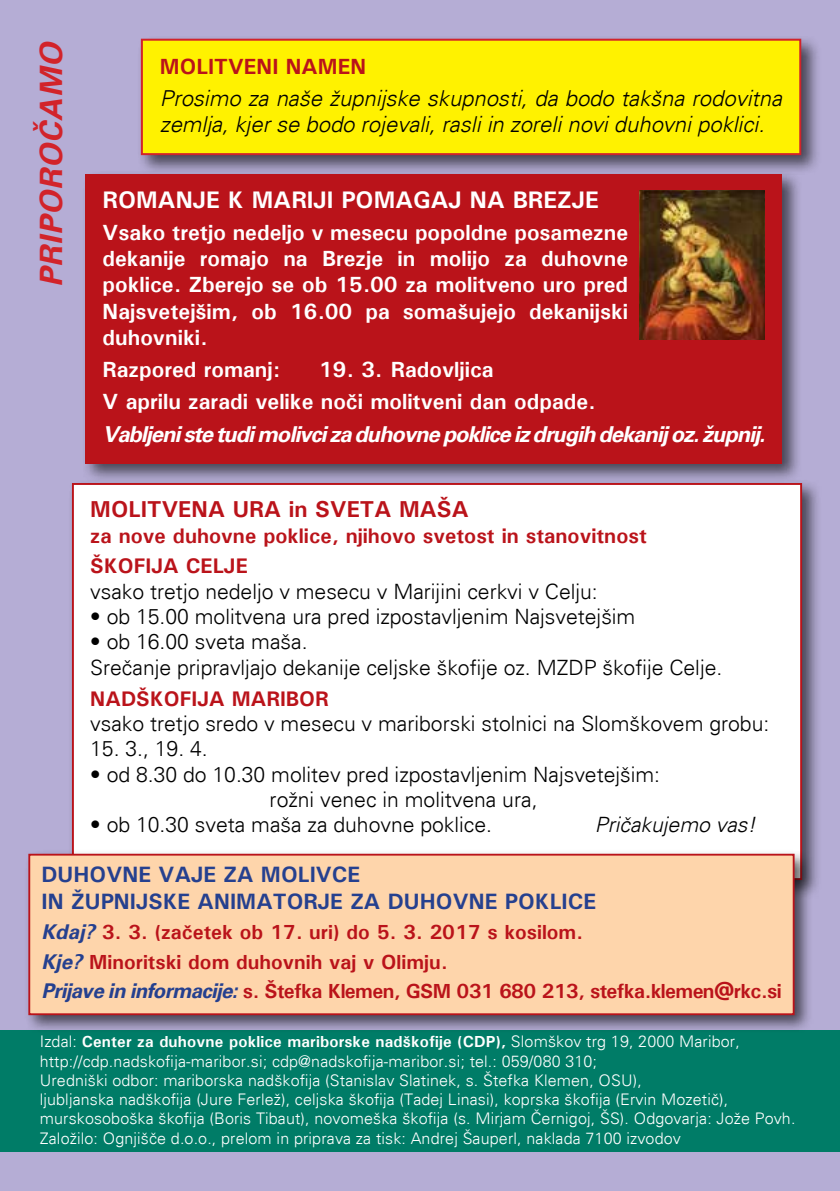
<style>
.page{position:relative;width:840px;height:1191px;background:#fff}
.page>*{position:absolute;margin:0;border:0;box-sizing:border-box;transform-origin:0 0}
.t1{font:italic 700 30.8px "Univers";color:#d2232a}
.t2{font:700 24px "Univers";color:#fff}
.t3{font:700 23px "Univers";color:#ba131a}
.t4{font:700 22.2px/26.8px "Univers";color:#25408f}
.t5{font:700 22px/26.4px "Univers";color:#fff;text-align:justify}
.t6{font:italic 300 22px/26.4px "Univers";color:#000}
.t7{font:italic 700 22px "Univers";letter-spacing:-.05em;color:#fff}
.t8{font:700 22px "Univers";color:#ba131a}
.t9{font:300 21.2px/25.4px "Univers";color:#000}
.t10{font:700 21.2px/30.8px "Univers";color:#ba131a}
.t11{font:italic 300 21.2px "Univers";color:#000}
.t12{font:700 20.4px/29.8px "Univers";color:#ba131a}
.t13{font:300 16px/19.2px "Univers";letter-spacing:.01em;color:#fff}
.s1{font-style:italic;color:#25408f}
.s2{font-weight:700}
</style>
<div class="page">
<div style="left:0;top:0;width:839px;height:1191px;background:#b5add5"></div>
<div style="left:0;top:1030px;width:839px;height:121px;background:#007c67"></div>
<div style="left:137px;top:35px;width:684px;height:140px;background:#000;opacity:.6"></div>
<div style="left:142px;top:40px;width:657px;height:114px;background:#fff200"></div>
<div style="left:141px;top:39px;width:659px;height:116px;border:2px solid #d2232a"></div>
<div style="left:82px;top:170px;width:720px;height:313px;background:#000;opacity:.6"></div>
<div style="left:85px;top:174px;width:696px;height:289px;background:#ba131a"></div>
<img style="left:639px;top:190px;width:125px;height:150px">
<div style="left:67px;top:478px;width:754px;height:422px;background:#000;opacity:.6"></div>
<div style="left:73px;top:484px;width:727px;height:395px;background:#fff"></div>
<div style="left:24px;top:849px;width:789px;height:185px;background:#000;opacity:.6"></div>
<div style="left:29px;top:854px;width:764px;height:160px;background:#fed5ab"></div>
<div style="left:28px;top:853px;width:766px;height:162px;border:2px solid #ba131a"></div>
<h1 class="t1" style="left:33px;top:287px;width:247px;rotate:-90deg">PRIPOROČAMO</h1>
<h3 class="t8" style="left:160px;top:52px;width:208px">MOLITVENI NAMEN</h3>
<h3 class="t6" style="left:160px;top:85px;width:623px">Prosimo za naše župnijske skupnosti, da bodo takšna rodovitna zemlja, kjer se bodo rojevali, rasli in zoreli novi duhovni poklici.</h3>
<h2 class="t2" style="left:102px;top:184px;width:497px">ROMANJE K MARIJI POMAGAJ NA BREZJE</h2>
<h3 class="t5" style="left:102px;top:218px;width:527px">Vsako tretjo nedeljo v mesecu popoldne posamezne dekanije romajo na Brezje in molijo za duhovne poklice. Zberejo se ob 15.00 za molitveno uro pred Najsvetejšim, ob 16.00 pa somašujejo dekanijski duhovniki.</h3>
<h3 class="t5" style="left:102px;top:356px;width:179px">Razpored romanj:</h3>
<h3 class="t5" style="left:102px;top:353px;width:494px;line-height:32px;text-indent:216px">19. 3. Radovljica<br>V aprilu zaradi velike noči molitveni dan odpade.</h3>
<h3 class="t7" style="left:102px;top:421px;width:663px">Vabljeni ste tudi molivci za duhovne poklice iz drugih dekanij oz. župnij.</h3>
<h3 class="t3" style="left:90px;top:494px;width:380px">MOLITVENA URA in SVETA MAŠA</h3>
<h3 class="t10" style="left:90px;top:519px;width:557px">za nove duhovne poklice, njihovo svetost in stanovitnost<br>ŠKOFIJA CELJE</h3>
<h3 class="t9" style="left:90px;top:578px;width:508px">vsako tretjo nedeljo v mesecu v Marijini cerkvi v Celju:</h3>
<h3 class="t9" style="left:90px;top:604px;width:546px">• ob 15.00 molitvena ura pred izpostavljenim Najsvetejšim</h3>
<h3 class="t9" style="left:90px;top:629px;width:633px">• ob 16.00 sveta maša.<br>Srečanje pripravljajo dekanije celjske škofije oz. MZDP škofije Celje.</h3>
<h3 class="t10" style="left:90px;top:682px;width:240px">NADŠKOFIJA MARIBOR</h3>
<h3 class="t9" style="left:90px;top:710px;width:680px">vsako tretjo sredo v mesecu v mariborski stolnici na Slomškovem grobu:</h3>
<h3 class="t9" style="left:90px;top:736px;width:119px">15. 3., 19. 4.</h3>
<h3 class="t9" style="left:269px;top:761px;width:392px;text-indent:-179px">• od 8.30 do 10.30 molitev pred izpostavljenim Najsvetejšim: rožni venec in molitvena ura,</h3>
<h3 class="t9" style="left:90px;top:812px;width:403px">• ob 10.30 sveta maša za duhovne poklice.</h3>
<h3 class="t11" style="left:594px;top:812px;width:162px">Pričakujemo vas!</h3>
<h3 class="t4" style="left:42px;top:860px;width:555px">DUHOVNE VAJE ZA MOLIVCE<br>IN ŽUPNIJSKE ANIMATORJE ZA DUHOVNE POKLICE</h3>
<p class="t12" style="left:42px;top:916px;width:741px"><span class="s1">Kdaj?</span> 3. 3. (začetek ob 17. uri) do 5. 3. 2017 s kosilom.<br><span class="s1">Kje?</span> Minoritski dom duhovnih vaj v Olimju.<br><span class="s1">Prijave in informacije:</span> s. Štefka Klemen, GSM 031 680 213, stefka.klemen@rkc.si</p>
<p class="t13" style="left:40px;top:1032px;width:756px">Izdal: <span class="s2">Center za duhovne poklice mariborske nadškofije (CDP),</span> Slomškov trg 19, 2000 Maribor, http://cdp.nadskofija-maribor.si; cdp@nadskofija-maribor.si; tel.: 059/080 310;<br>Uredniški odbor: mariborska nadškofija (Stanislav Slatinek, s. Štefka Klemen, OSU),<br>ljubljanska nadškofija (Jure Ferlež), celjska škofija (Tadej Linasi), koprska škofija (Ervin Mozetič), murskosoboška škofija (Boris Tibaut), novomeška škofija (s. Mirjam Černigoj, ŠS). Odgovarja: Jože Povh.<br>Založilo: Ognjišče d.o.o., prelom in priprava za tisk: Andrej Šauperl, naklada 7100 izvodov</p>
</div>
